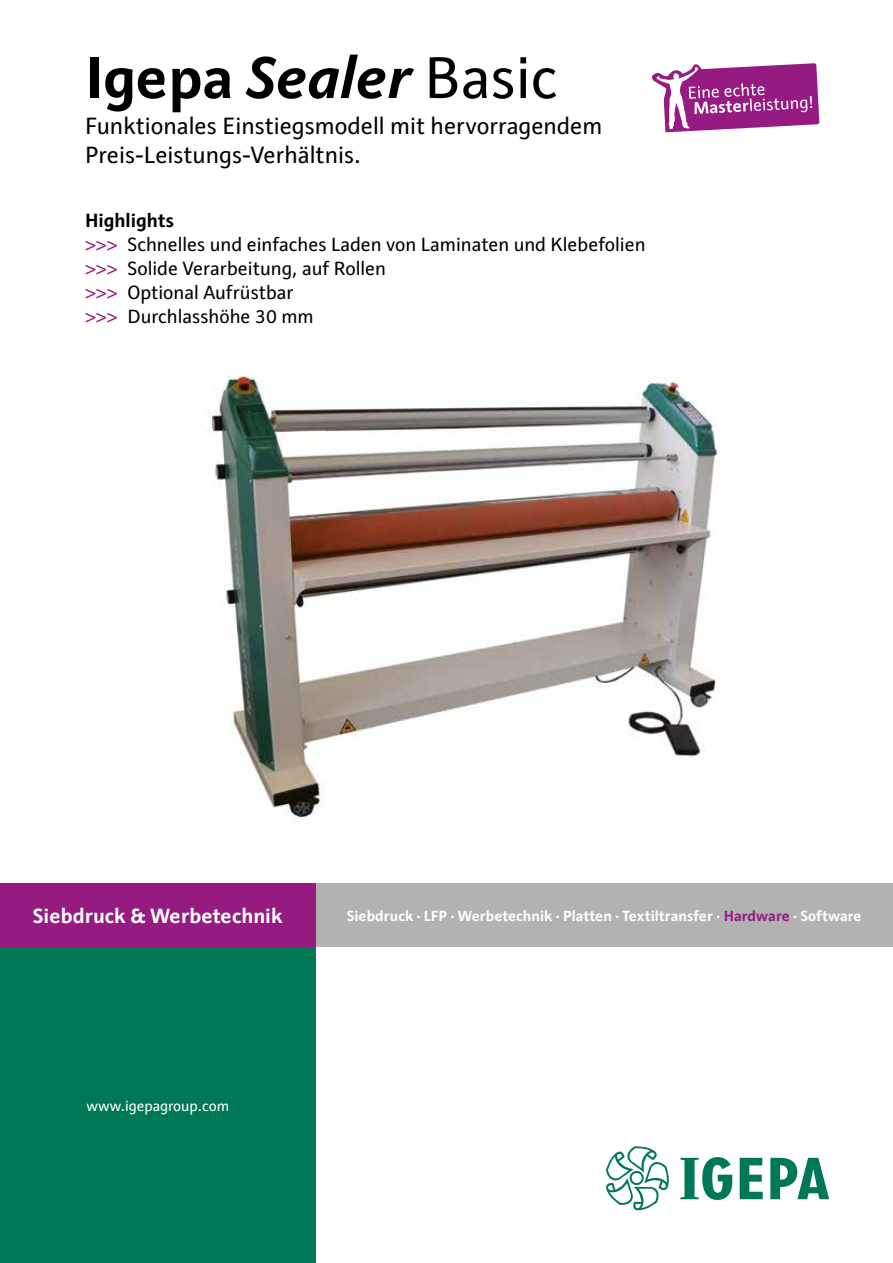
<style>
.page{position:relative;width:893px;height:1263px;background:#fff}
.page>*{position:absolute;margin:0;border:0;box-sizing:border-box;transform-origin:0 0}
.t1{font:italic 700 60px "Raldo";color:#000}
.t2{font:24px/28.8px "Raldo";color:#000}
.t3{font:700 21px "Raldo";color:#fff}
.t4{font:19.5px/24px "Raldo";color:#000}
.t5{font:700 15px "Raldo";color:#fff}
.t6{font:15px "Raldo";color:#fff}
.s1{font-style:normal}
.s2{font-weight:400;font-style:normal}
.s3{font-weight:700}
.s4{color:#951b81}
</style>
<div class="page">
<div style="left:0;top:883px;width:893px;height:64px;background:#b3b2b2"></div>
<div style="left:0;top:883px;width:316px;height:64px;background:#951b81"></div>
<svg style="left:606px;top:1146px;width:63px;height:64px"></svg>
<svg style="left:740px;top:1158px;width:23px;height:41px"></svg>
<svg style="left:770px;top:1158px;width:59px;height:41px"></svg>
<svg style="left:680px;top:1157px;width:52px;height:43px"></svg>
<div style="left:0;top:947px;width:316px;height:316px;background:#007858"></div>
<svg style="left:652px;top:63px;width:167px;height:69px"></svg>
<img style="left:208px;top:375px;width:515px;height:445px">
<h1 class="t1" style="left:85px;top:42px;width:474px"><span class="s1">Igepa</span> Sealer <span class="s2">Basic</span></h1>
<p class="t2" style="left:85px;top:112px;width:519px">Funktionales Einstiegsmodell mit hervorragendem<br>Preis-Leistungs-Verhältnis.</p>
<p class="t4" style="left:85px;top:209px;width:562px"><span class="s3">Highlights<br></span><span class="s4">&gt;&gt;&gt;</span> Schnelles und einfaches Laden von Laminaten und Klebefolien <span class="s4">&gt;&gt;&gt;</span> Solide Verarbeitung, auf Rollen<br><span class="s4">&gt;&gt;&gt;</span> Optional Aufrüstbar<br><span class="s4">&gt;&gt;&gt;</span> Durchlasshöhe 30 mm</p>
<p class="t3" style="left:33px;top:904px;width:251px">Siebdruck &amp; Werbetechnik</p>
<p class="t5" style="left:347px;top:907px;width:516px">Siebdruck · LFP · Werbetechnik · Platten · Textiltransfer · <span class="s4">Hardware</span> · Software</p>
<p class="t6" style="left:86px;top:1097px;width:144px">www.igepagroup.com</p>
</div>
